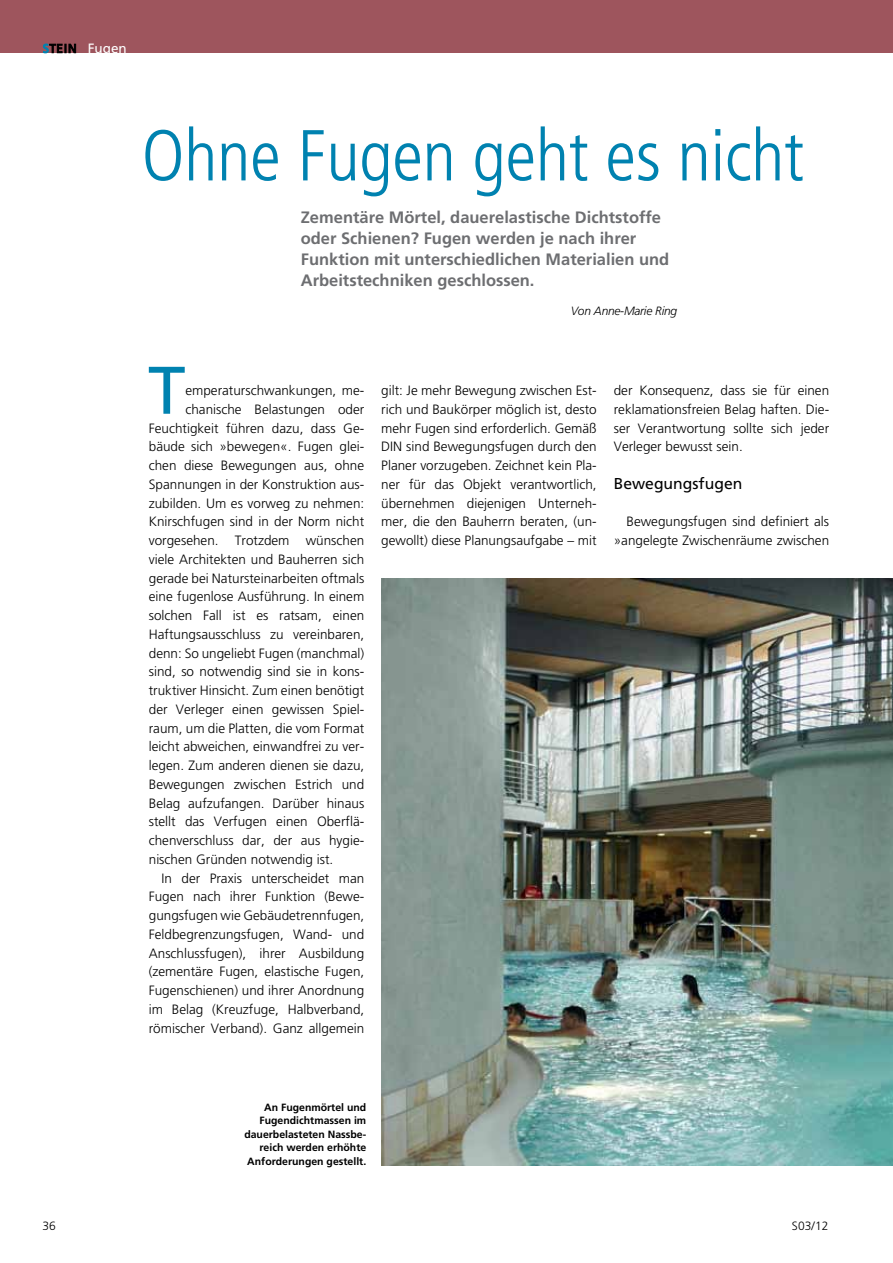
<style>
.page{position:relative;width:893px;height:1263px;background:#fff}
.page>*{position:absolute;margin:0;border:0;box-sizing:border-box;transform-origin:0 0}
.t1{font:300 condensed 72px "Frutiger";letter-spacing:-.005em;color:#0082b0}
.t2{font:67.2px "Frutiger";color:#0082b0}
.t3{font:700 16.5px/21px "Frutiger";color:#6d6e71}
.t4{font:15.75px "Frutiger";color:#000}
.t5{font:300 13.5px/18.8px "Frutiger";color:#000;text-align:justify}
.t6{font:13.5px "Frutiger";color:#fff}
.t7{font:italic 300 12px "Frutiger";letter-spacing:-.02em;color:#000}
.t8{font:300 12px "Frutiger";letter-spacing:.01em;color:#000}
.t9{font:700 10.5px/13.5px "Frutiger";color:#000;text-align:right}
</style>
<div class="page">
<div style="left:0;top:0;width:893px;height:53px;background:#9e555d"></div>
<svg style="left:43px;top:44px;width:33px;height:9px"></svg>
<img style="left:381px;top:578px;width:512px;height:587px">
<p class="t6" style="left:88px;top:40px;width:41px">Fugen</p>
<h1 class="t1" style="left:142px;top:115px;width:664px">Ohne Fugen geht es nicht</h1>
<p class="t3" style="left:301px;top:206px;width:370px">Zementäre Mörtel, dauerelastische Dichtstoffe oder Schienen? Fugen werden je nach ihrer Funktion mit unterschiedlichen Materialien und Arbeitstechniken geschlossen.</p>
<p class="t7" style="left:571px;top:304px;width:108px">Von Anne-Marie Ring</p>
<h2 class="t2" style="left:148px;top:351px;width:39px">T</h2>
<p class="t5" style="left:185px;top:381px;width:180px">emperaturschwankungen, me-</p>
<p class="t5" style="left:185px;top:400px;width:180px">chanische Belastungen oder</p>
<p class="t5" style="left:149px;top:418px;width:217px">Feuchtigkeit führen dazu, dass Ge-</p>
<p class="t5" style="left:149px;top:437px;width:217px">bäude sich »bewegen«. Fugen glei-</p>
<p class="t5" style="left:149px;top:456px;width:217px">chen diese Bewegungen aus, ohne</p>
<p class="t5" style="left:149px;top:475px;width:217px">Spannungen in der Konstruktion aus-</p>
<p class="t5" style="left:149px;top:493px;width:217px">zubilden. Um es vorweg zu nehmen:</p>
<p class="t5" style="left:149px;top:512px;width:217px">Knirschfugen sind in der Norm nicht</p>
<p class="t5" style="left:149px;top:531px;width:217px">vorgesehen. Trotzdem wünschen</p>
<p class="t5" style="left:149px;top:550px;width:217px">viele Architekten und Bauherren sich</p>
<p class="t5" style="left:149px;top:568px;width:217px">gerade bei Natursteinarbeiten oftmals</p>
<p class="t5" style="left:149px;top:587px;width:217px">eine fugenlose Ausführung. In einem</p>
<p class="t5" style="left:149px;top:606px;width:217px">solchen Fall ist es ratsam, einen</p>
<p class="t5" style="left:149px;top:625px;width:217px">Haftungsausschluss zu vereinbaren,</p>
<p class="t5" style="left:149px;top:643px;width:217px">denn: So ungeliebt Fugen (manchmal)</p>
<p class="t5" style="left:149px;top:662px;width:217px">sind, so notwendig sind sie in kons-</p>
<p class="t5" style="left:149px;top:681px;width:217px">truktiver Hinsicht. Zum einen benötigt</p>
<p class="t5" style="left:149px;top:700px;width:217px">der Verleger einen gewissen Spiel-</p>
<p class="t5" style="left:149px;top:718px;width:217px">raum, um die Platten, die vom Format</p>
<p class="t5" style="left:149px;top:737px;width:217px">leicht abweichen, einwandfrei zu ver-</p>
<p class="t5" style="left:149px;top:756px;width:217px">legen. Zum anderen dienen sie dazu,</p>
<p class="t5" style="left:149px;top:775px;width:217px">Bewegungen zwischen Estrich und</p>
<p class="t5" style="left:149px;top:793px;width:217px">Belag aufzufangen. Darüber hinaus</p>
<p class="t5" style="left:149px;top:812px;width:217px">stellt das Verfugen einen Oberflä-</p>
<p class="t5" style="left:149px;top:831px;width:217px">chenverschluss dar, der aus hygie-</p>
<p class="t5" style="left:149px;top:850px;width:186px">nischen Gründen notwendig ist.</p>
<p class="t5" style="left:162px;top:868px;width:204px">In der Praxis unterscheidet man</p>
<p class="t5" style="left:149px;top:887px;width:217px">Fugen nach ihrer Funktion (Bewe-</p>
<p class="t5" style="left:149px;top:906px;width:217px">gungsfugen wie Gebäudetrennfugen,</p>
<p class="t5" style="left:149px;top:925px;width:217px">Feldbegrenzungsfugen, Wand- und</p>
<p class="t5" style="left:149px;top:943px;width:217px">Anschlussfugen), ihrer Ausbildung</p>
<p class="t5" style="left:149px;top:962px;width:217px">(zementäre Fugen, elastische Fugen,</p>
<p class="t5" style="left:149px;top:981px;width:217px">Fugenschienen) und ihrer Anordnung</p>
<p class="t5" style="left:149px;top:1000px;width:217px">im Belag (Kreuzfuge, Halbverband,</p>
<p class="t5" style="left:149px;top:1018px;width:217px">römischer Verband). Ganz allgemein</p>
<p class="t5" style="left:381px;top:381px;width:217px">gilt: Je mehr Bewegung zwischen Est&shy;rich und Baukörper möglich ist, desto mehr Fugen sind erforderlich. Gemäß DIN sind Bewegungsfugen durch den Planer vorzugeben. Zeichnet kein Pla&shy;ner für das Objekt verantwortlich, übernehmen diejenigen Unterneh&shy;mer, die den Bauherrn beraten, (un&shy;gewollt) diese Planungsaufgabe – mit</p>
<p class="t5" style="left:614px;top:381px;width:217px">der Konsequenz, dass sie für einen reklamationsfreien Belag haften. Die&shy;ser Verantwortung sollte sich jeder Verleger bewusst sein.</p>
<p class="t4" style="left:614px;top:474px;width:130px">Bewegungsfugen</p>
<p class="t5" style="left:614px;top:512px;width:217px;text-align:right">Bewegungsfugen sind definiert als »angelegte Zwischenräume zwischen</p>
<p class="t9" style="left:244px;top:1100px;width:123px">An Fugenmörtel und<br>Fugendichtmassen im dauerbelasteten Nassbe&shy;reich werden erhöhte<br>Anforderungen gestellt.</p>
<p class="t8" style="left:43px;top:1219px;width:15px">36</p>
<p class="t8" style="left:792px;top:1219px;width:38px">S03/12</p>
</div>
